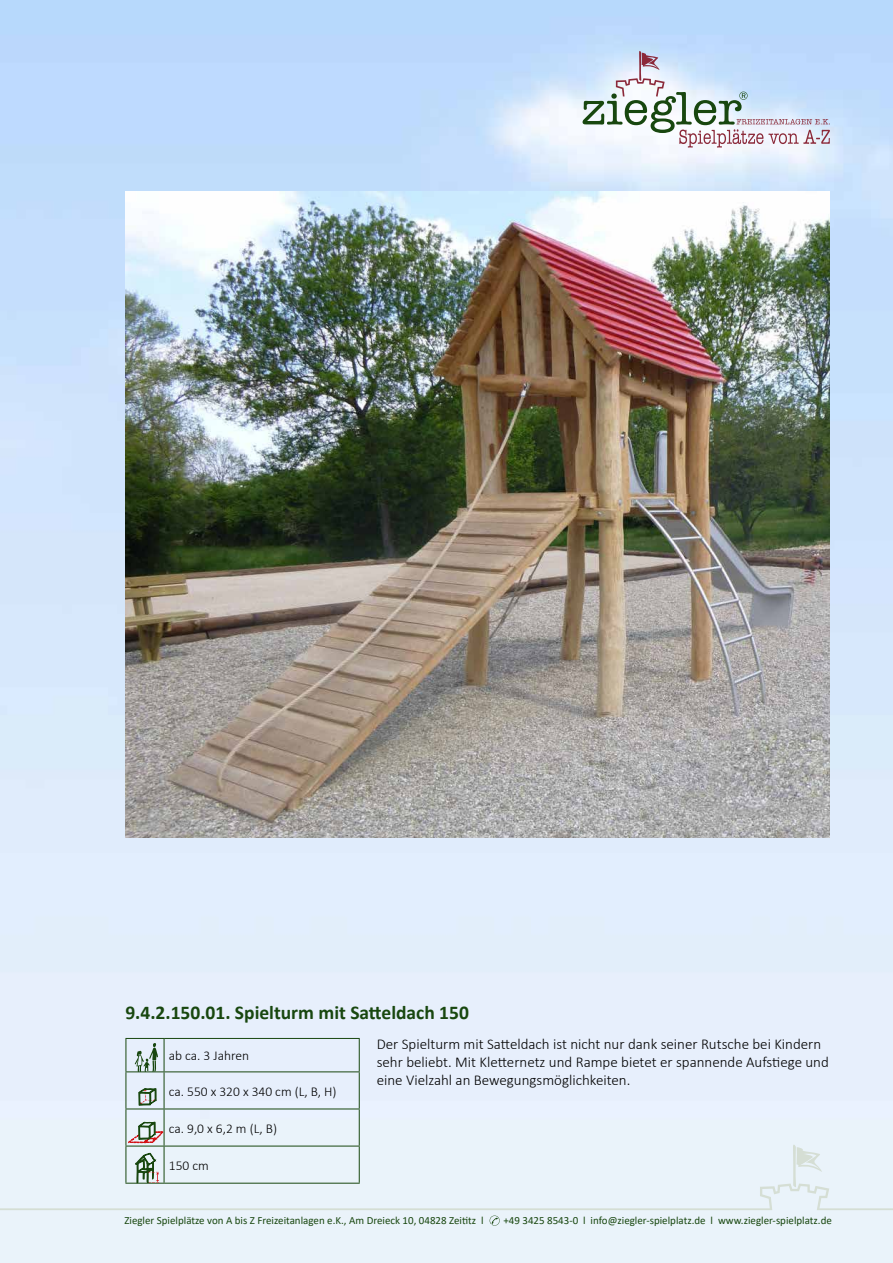
<style>
.page{position:relative;width:893px;height:1263px;background:#fff}
.page>*{position:absolute;margin:0;border:0;box-sizing:border-box;transform-origin:0 0}
.t1{font:700 19.5px "Calibri";color:#18470f}
.t2{font:300 15px/18px "Calibri";color:#000}
.t3{font:300 13.5px "Calibri";color:#000}
.t4{font:10.95px "Calibri";color:#18470f}
</style>
<div class="page">
<img style="left:0;top:0;width:893px;height:1263px">
<svg style="left:490px;top:1215px;width:10px;height:10px"></svg>
<div style="left:0;top:1143px;width:893px;height:67px;background:#eaf3fa"></div>
<svg style="left:583px;top:50px;width:247px;height:98px"></svg>
<hr style="left:164px;top:1039px;width:1px;height:32px;background:#18470f">
<hr style="left:164px;top:1072px;width:1px;height:36px;background:#18470f">
<hr style="left:164px;top:1109px;width:1px;height:36px;background:#18470f">
<hr style="left:164px;top:1146px;width:1px;height:37px;background:#18470f">
<hr style="left:125px;top:1038px;width:39px;height:1px;background:#18470f">
<hr style="left:125px;top:1039px;width:1px;height:32px;background:#18470f">
<hr style="left:164px;top:1038px;width:196px;height:1px;background:#18470f">
<hr style="left:359px;top:1039px;width:1px;height:32px;background:#18470f">
<hr style="left:125px;top:1071px;width:39px;height:1px;background:#18470f">
<hr style="left:125px;top:1072px;width:1px;height:36px;background:#18470f">
<hr style="left:164px;top:1071px;width:196px;height:1px;background:#18470f">
<hr style="left:359px;top:1072px;width:1px;height:36px;background:#18470f">
<hr style="left:125px;top:1108px;width:39px;height:1px;background:#18470f">
<hr style="left:125px;top:1109px;width:1px;height:36px;background:#18470f">
<hr style="left:164px;top:1108px;width:196px;height:1px;background:#18470f">
<hr style="left:359px;top:1109px;width:1px;height:36px;background:#18470f">
<hr style="left:125px;top:1145px;width:39px;height:1px;background:#18470f">
<hr style="left:125px;top:1146px;width:1px;height:37px;background:#18470f">
<hr style="left:164px;top:1145px;width:196px;height:1px;background:#18470f">
<hr style="left:359px;top:1146px;width:1px;height:37px;background:#18470f">
<hr style="left:125px;top:1183px;width:39px;height:1px;background:#18470f">
<hr style="left:164px;top:1183px;width:196px;height:1px;background:#18470f">
<svg style="left:135px;top:1152px;width:24px;height:31px"></svg>
<svg style="left:139px;top:1088px;width:18px;height:24px"></svg>
<svg style="left:128px;top:1122px;width:35px;height:21px"></svg>
<svg style="left:135px;top:1043px;width:23px;height:29px"></svg>
<img style="left:125px;top:191px;width:704px;height:646px">
<h1 class="t1" style="left:125px;top:999px;width:345px">9.4.2.150.01. Spielturm mit Satteldach 150</h1>
<p class="t3" style="left:169px;top:1047px;width:82px">ab ca. 3 Jahren</p>
<p class="t3" style="left:169px;top:1083px;width:169px">ca. 550 x 320 x 340 cm (L, B, H)</p>
<p class="t3" style="left:169px;top:1120px;width:110px">ca. 9,0 x 6,2 m (L, B)</p>
<p class="t3" style="left:169px;top:1157px;width:42px">150 cm</p>
<p class="t2" style="left:377px;top:1035px;width:454px">Der Spielturm mit Satteldach ist nicht nur dank seiner Rutsche bei Kindern sehr beliebt. Mit Kletternetz und Rampe bietet er spannende Aufstiege und eine Vielzahl an Bewegungsmöglichkeiten.</p>
<p class="t4" style="left:124px;top:1212px;width:361px">Ziegler Spielplätze von A bis Z Freizeitanlagen e.K., Am Dreieck 10, 04828 Zeititz l</p>
<p class="t4" style="left:503px;top:1212px;width:330px">+49 3425 8543-0 l info@ziegler-spielplatz.de l www.ziegler-spielplatz.de</p>
</div>
